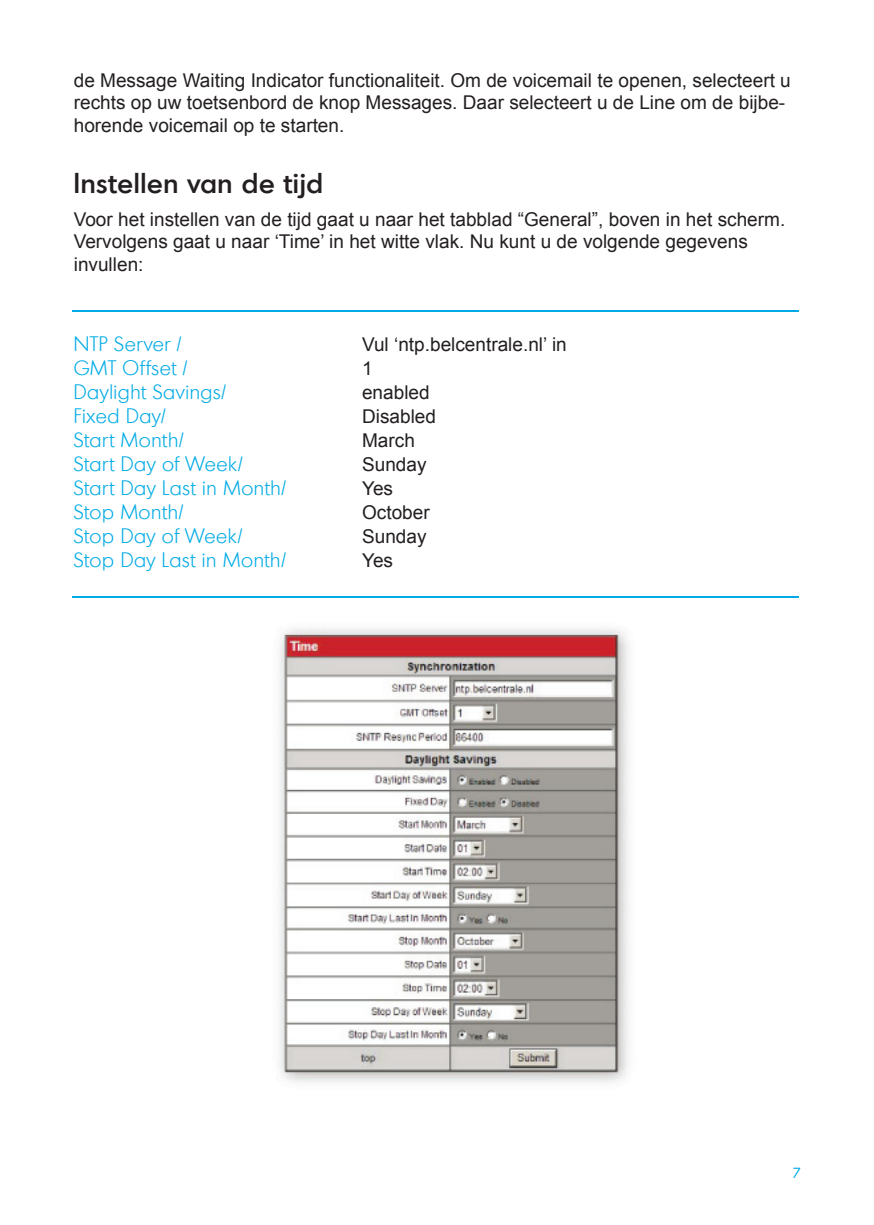
<style>
.page{position:relative;width:874px;height:1225px;background:#fff}
.page>*{position:absolute;margin:0;border:0;box-sizing:border-box;transform-origin:0 0}
.t1{font:500 28px "Montreal";letter-spacing:.025em;color:#231f20}
.t2{font:300 20px "Montreal";letter-spacing:.03em;color:#00abe5}
.t3{font:19px/22.8px "Arial";color:#231f20}
.t4{font:14px "Montreal";color:#00abe5}
</style>
<div class="page">
<hr style="left:72px;top:310px;width:726px;height:1px;background:#00abe5">
<hr style="left:72px;top:596px;width:726px;height:1px;background:#00abe5">
<img style="left:278px;top:626px;width:350px;height:456px">
<p class="t3" style="left:74px;top:69px;width:718px">de Message Waiting Indicator functionaliteit. Om de voicemail te openen, selecteert u rechts op uw toetsenbord de knop Messages. Daar selecteert u de Line om de bijbe&shy;horende voicemail op te starten.</p>
<h1 class="t1" style="left:74px;top:164px;width:251px">Instellen van de tijd</h1>
<p class="t3" style="left:74px;top:208px;width:712px">Voor het instellen van de tijd gaat u naar het tabblad “General”, boven in het scherm.<br>Vervolgens gaat u naar ‘Time’ in het witte vlak. Nu kunt u de volgende gegevens invullen:</p>
<p class="t2" style="left:74px;top:332px;width:109px">NTP Server /</p>
<p class="t3" style="left:362px;top:333px;width:206px">Vul ‘ntp.belcentrale.nl’ in</p>
<p class="t2" style="left:74px;top:356px;width:115px">GMT Offset /</p>
<p class="t3" style="left:362px;top:357px;width:12px">1</p>
<p class="t2" style="left:74px;top:380px;width:154px">Daylight Savings/</p>
<p class="t3" style="left:362px;top:381px;width:69px">enabled</p>
<p class="t2" style="left:74px;top:404px;width:93px">Fixed Day/</p>
<p class="t3" style="left:362px;top:405px;width:75px">Disabled</p>
<p class="t2" style="left:74px;top:428px;width:111px">Start Month/</p>
<p class="t3" style="left:362px;top:429px;width:54px">March</p>
<p class="t2" style="left:74px;top:452px;width:170px">Start Day of Week/</p>
<p class="t3" style="left:362px;top:453px;width:66px">Sunday</p>
<p class="t2" style="left:74px;top:476px;width:214px">Start Day Last in Month/</p>
<p class="t3" style="left:362px;top:477px;width:32px">Yes</p>
<p class="t2" style="left:74px;top:500px;width:111px">Stop Month/</p>
<p class="t3" style="left:362px;top:501px;width:69px">October</p>
<p class="t2" style="left:74px;top:524px;width:170px">Stop Day of Week/</p>
<p class="t3" style="left:362px;top:525px;width:66px">Sunday</p>
<p class="t2" style="left:74px;top:548px;width:213px">Stop Day Last in Month/</p>
<p class="t3" style="left:362px;top:549px;width:32px">Yes</p>
<p class="t4" style="left:792px;top:1163px;width:10px">7</p>
</div>
